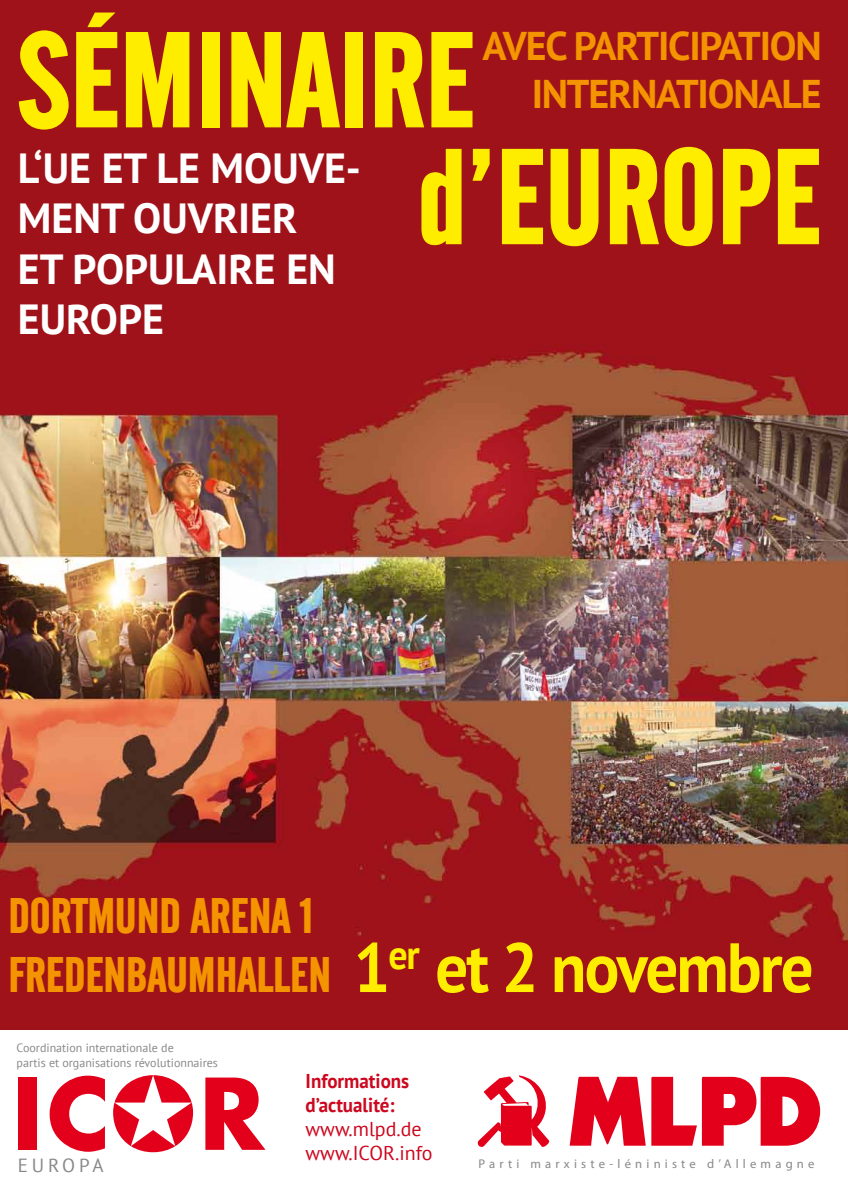
<style>
.page{position:relative;width:848px;height:1197px;background:#fff}
.page>*{position:absolute;margin:0;border:0;box-sizing:border-box;transform-origin:0 0}
.t1{font:700 135px/116.8px "Zinnig";color:#ffed00}
.t2{font:700 69.6px "PT Sans";letter-spacing:-.03em;color:#ffed00;scale:.93 1}
.t3{font:700 49.6px/59.5px "Zinnig";color:#f39400}
.t4{font:700 42px/50.4px "PT Sans";color:#fff}
.t5{font:700 40px/48px "PT Sans";letter-spacing:-.03em;color:#f39400;text-align:right}
.t6{font:700 20px/24px "PT Sans";color:#cd071e;scale:.95 1}
.t7{font:20px/24px "PT Sans";color:#cd071e}
.t8{font:19px "PT Sans";letter-spacing:.2em;color:#87888a}
.t9{font:12.7px "Myriad Pro";letter-spacing:.33em;color:#87888a}
.t10{font:12px/14.4px "PT Sans";color:#87888a}
</style>
<div class="page">
<img style="left:0;top:0;width:848px;height:1029px">
<svg style="left:651px;top:1076px;width:169px;height:69px"></svg>
<svg style="left:569px;top:1076px;width:76px;height:69px"></svg>
<svg style="left:478px;top:1075px;width:72px;height:72px"></svg>
<div style="left:18px;top:1077px;width:19px;height:72px;background:#e2001a"></div>
<svg style="left:50px;top:1075px;width:55px;height:76px"></svg>
<svg style="left:205px;top:1077px;width:60px;height:72px"></svg>
<svg style="left:113px;top:1075px;width:80px;height:76px"></svg>
<h1 class="t1" style="left:418px;top:24px;width:405px;text-indent:-401px">SÉMINAIRE d’EUROPE</h1>
<h3 class="t5" style="left:482px;top:21px;width:340px">AVEC PARTICIPATION<br>INTERNATIONALE</h3>
<h3 class="t4" style="left:18px;top:142px;width:345px">L‘UE ET LE MOUVE-<br>MENT OUVRIER<br>ET POPULAIRE EN<br>EUROPE</h3>
<h3 class="t3" style="left:9px;top:886px;width:324px">DORTMUND ARENA 1<br>FREDENBAUMHALLEN</h3>
<p class="t10" style="left:17px;top:1040px;width:203px">Coordination internationale de<br>partis et organisations révolutionnaires</p>
<h2 class="t2" style="left:353px;top:921px;width:496px">1<sup>er</sup> et 2 novembre</h2>
<h3 class="t6" style="left:305px;top:1068px;width:111px">Informations d’actualité:</h3>
<h3 class="t7" style="left:305px;top:1116px;width:128px">www.mlpd.de www.ICOR.info</h3>
<h3 class="t8" style="left:18px;top:1153px;width:87px">EUROPA</h3>
<p class="t9" style="left:478px;top:1155px;width:337px">Parti marxiste-léniniste d’Allemagne</p>
</div>
